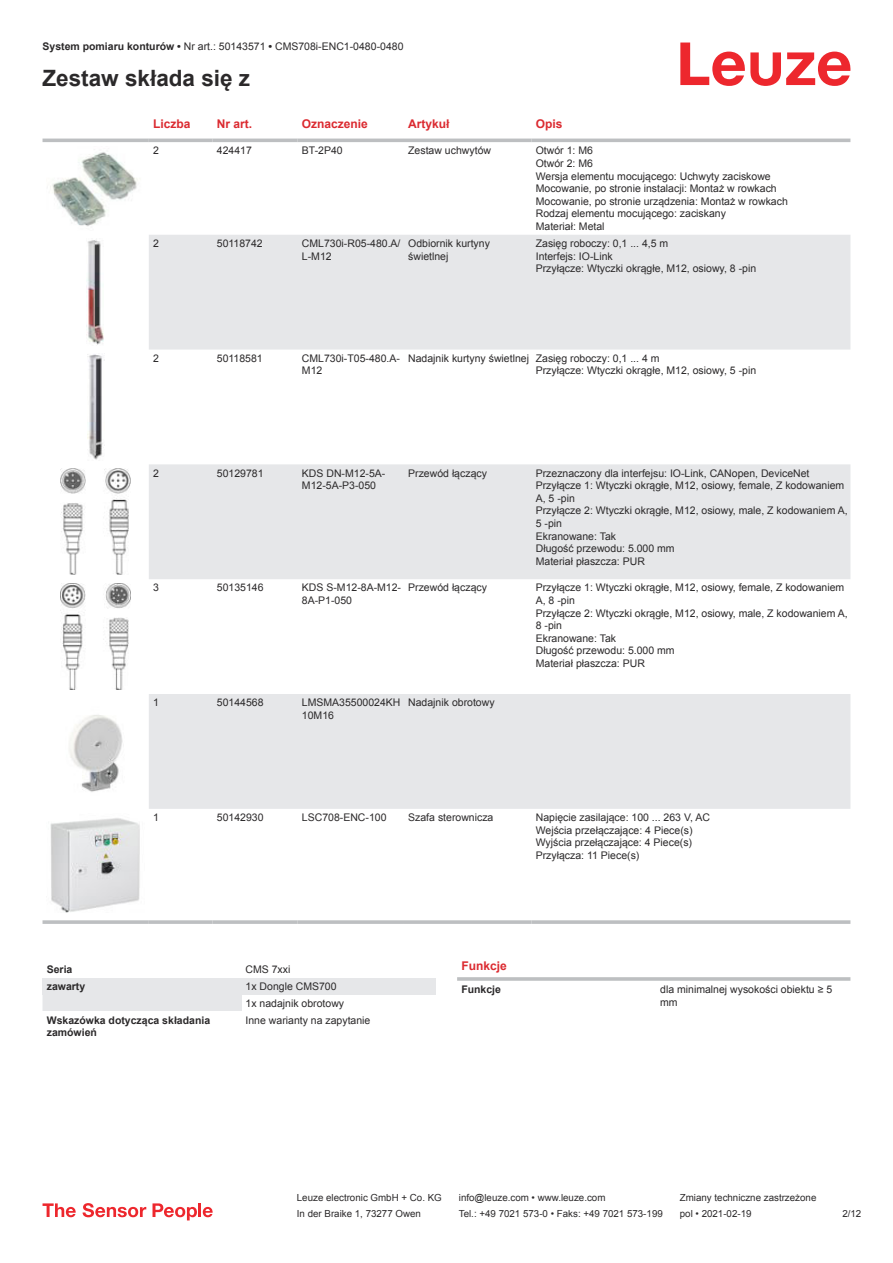
<style>
.page{position:relative;width:893px;height:1263px;background:#fff}
.page>*{position:absolute;margin:0;border:0;box-sizing:border-box;transform-origin:0 0}
.t1{font:700 22.5px "Arial";color:#2b292a}
.t2{font:700 12px "Arial";color:#db2a30}
.t3{font:10.5px/12.6px "Arial";color:#2b292a}
.t4{font:700 10.5px/12.6px "Arial";color:#2b292a}
.t5{font:9.75px "Arial";color:#2b292a}
.s1{font-weight:700}
</style>
<div class="page">
<svg style="left:680px;top:43px;width:170px;height:43px"></svg>
<svg style="left:149px;top:235px;width:701px;height:574px;fill:#e6e7e9"></svg>
<hr style="left:43px;top:139px;width:106px;height:3px;background:#bdbfc1">
<hr style="left:149px;top:139px;width:64px;height:3px;background:#bdbfc1">
<hr style="left:213px;top:139px;width:85px;height:3px;background:#bdbfc1">
<hr style="left:298px;top:139px;width:106px;height:3px;background:#bdbfc1">
<hr style="left:404px;top:139px;width:128px;height:3px;background:#bdbfc1">
<hr style="left:532px;top:139px;width:318px;height:3px;background:#bdbfc1">
<svg style="left:43px;top:920px;width:106px;height:4px"></svg>
<svg style="left:149px;top:920px;width:64px;height:4px"></svg>
<svg style="left:213px;top:920px;width:85px;height:4px"></svg>
<svg style="left:298px;top:920px;width:106px;height:4px"></svg>
<svg style="left:404px;top:920px;width:128px;height:4px"></svg>
<svg style="left:532px;top:920px;width:318px;height:4px"></svg>
<img style="left:50px;top:152px;width:88px;height:74px">
<img style="left:86px;top:240px;width:18px;height:105px">
<img style="left:87px;top:354px;width:16px;height:106px">
<img style="left:61px;top:469px;width:70px;height:106px">
<img style="left:61px;top:583px;width:70px;height:107px">
<img style="left:69px;top:715px;width:54px;height:77px">
<img style="left:50px;top:818px;width:90px;height:95px">
<div style="left:43px;top:995px;width:199px;height:16px;background:#e6e7e9"></div>
<div style="left:43px;top:978px;width:199px;height:17px;background:#e6e7e9"></div>
<div style="left:242px;top:978px;width:194px;height:17px;background:#e6e7e9"></div>
<hr style="left:457px;top:977px;width:393px;height:4px;background:#c7c9ca">
<svg style="left:43px;top:1203px;width:33px;height:14px"></svg>
<svg style="left:83px;top:1203px;width:63px;height:14px"></svg>
<svg style="left:153px;top:1203px;width:44px;height:17px"></svg>
<hr style="left:198px;top:1203px;width:3px;height:14px;background:#ed272d">
<svg style="left:203px;top:1207px;width:10px;height:10px"></svg>
<p class="t3" style="left:43px;top:41px;width:362px"><span class="s1">System pomiaru konturów •</span> Nr art.: 50143571 <span class="s1">•</span> CMS708i-ENC1-0480-0480</p>
<h1 class="t1" style="left:43px;top:63px;width:209px">Zestaw składa się z</h1>
<p class="t2" style="left:153px;top:119px;width:39px">Liczba</p>
<p class="t2" style="left:217px;top:119px;width:37px">Nr art.</p>
<p class="t2" style="left:302px;top:119px;width:68px">Oznaczenie</p>
<p class="t2" style="left:408px;top:115px;width:43px">Artykuł</p>
<p class="t2" style="left:536px;top:119px;width:28px">Opis</p>
<p class="t3" style="left:153px;top:144px;width:7px">2</p>
<p class="t3" style="left:217px;top:144px;width:37px">424417</p>
<p class="t3" style="left:302px;top:144px;width:42px">BT-2P40</p>
<p class="t3" style="left:408px;top:144px;width:84px">Zestaw uchwytów</p>
<p class="t3" style="left:536px;top:144px;width:254px">Otwór 1: M6<br>Otwór 2: M6<br>Wersja elementu mocującego: Uchwyty zaciskowe<br>Mocowanie, po stronie instalacji: Montaż w rowkach<br>Mocowanie, po stronie urządzenia: Montaż w rowkach<br>Rodzaj elementu mocującego: zaciskany<br>Materiał: Metal</p>
<p class="t3" style="left:153px;top:237px;width:7px">2</p>
<p class="t3" style="left:217px;top:237px;width:47px">50118742</p>
<p class="t3" style="left:302px;top:238px;width:100px">CML730i-R05-480.A/<br>L-M12</p>
<p class="t3" style="left:408px;top:237px;width:83px">Odbiornik kurtyny świetlnej</p>
<p class="t3" style="left:536px;top:237px;width:222px">Zasięg roboczy: 0,1 ... 4,5 m<br>Interfejs: IO-Link<br>Przyłącze: Wtyczki okrągłe, M12, osiowy, 8 -pin</p>
<p class="t3" style="left:153px;top:352px;width:7px">2</p>
<p class="t3" style="left:217px;top:353px;width:47px">50118581</p>
<p class="t3" style="left:302px;top:353px;width:100px">CML730i-T05-480.A-<br>M12</p>
<p class="t3" style="left:536px;top:352px;width:222px;text-indent:-128px">Nadajnik kurtyny świetlnej Zasięg roboczy: 0,1 ... 4 m<br>Przyłącze: Wtyczki okrągłe, M12, osiowy, 5 -pin</p>
<p class="t3" style="left:153px;top:466px;width:7px">2</p>
<p class="t3" style="left:217px;top:466px;width:48px">50129781</p>
<p class="t3" style="left:302px;top:466px;width:85px">KDS DN-M12-5A-<br>M12-5A-P3-050</p>
<p class="t3" style="left:408px;top:466px;width:80px">Przewód łączący</p>
<p class="t3" style="left:536px;top:466px;width:313px">Przeznaczony dla interfejsu: IO-Link, CANopen, DeviceNet Przyłącze 1: Wtyczki okrągłe, M12, osiowy, female, Z kodowaniem A, 5 -pin<br>Przyłącze 2: Wtyczki okrągłe, M12, osiowy, male, Z kodowaniem A, 5 -pin<br>Ekranowane: Tak<br>Długość przewodu: 5.000 mm<br>Materiał płaszcza: PUR</p>
<p class="t3" style="left:153px;top:582px;width:7px">3</p>
<p class="t3" style="left:217px;top:581px;width:48px">50135146</p>
<p class="t3" style="left:302px;top:581px;width:101px">KDS S-M12-8A-M12-<br>8A-P1-050</p>
<p class="t3" style="left:408px;top:581px;width:80px">Przewód łączący</p>
<p class="t3" style="left:536px;top:581px;width:313px">Przyłącze 1: Wtyczki okrągłe, M12, osiowy, female, Z kodowaniem<br>A, 8 -pin<br>Przyłącze 2: Wtyczki okrągłe, M12, osiowy, male, Z kodowaniem A,<br>8 -pin<br>Ekranowane: Tak<br>Długość przewodu: 5.000 mm<br>Materiał płaszcza: PUR</p>
<p class="t3" style="left:153px;top:697px;width:7px">1</p>
<p class="t3" style="left:217px;top:696px;width:48px">50144568</p>
<p class="t3" style="left:302px;top:696px;width:100px">LMSMA35500024KH<br>10M16</p>
<p class="t3" style="left:408px;top:696px;width:88px">Nadajnik obrotowy</p>
<p class="t3" style="left:153px;top:812px;width:7px">1</p>
<p class="t3" style="left:217px;top:811px;width:48px">50142930</p>
<p class="t3" style="left:302px;top:812px;width:86px">LSC708-ENC-100</p>
<p class="t3" style="left:408px;top:811px;width:87px">Szafa sterownicza</p>
<p class="t3" style="left:536px;top:811px;width:176px">Napięcie zasilające: 100 ... 263 V, AC Wejścia przełączające: 4 Piece(s)<br>Wyjścia przełączające: 4 Piece(s)<br>Przyłącza: 11 Piece(s)</p>
<p class="t4" style="left:47px;top:964px;width:27px">Seria</p>
<p class="t3" style="left:246px;top:964px;width:46px">CMS 7xxi</p>
<p class="t4" style="left:47px;top:981px;width:40px">zawarty</p>
<p class="t3" style="left:246px;top:978px;width:100px;line-height:17px">1x Dongle CMS700<br>1x nadajnik obrotowy</p>
<p class="t4" style="left:47px;top:1014px;width:165px">Wskazówka dotycząca składania zamówień</p>
<p class="t3" style="left:246px;top:1014px;width:126px">Inne warianty na zapytanie</p>
<p class="t2" style="left:461px;top:961px;width:47px">Funkcje</p>
<p class="t4" style="left:461px;top:984px;width:41px">Funkcje</p>
<p class="t3" style="left:660px;top:983px;width:174px">dla minimalnej wysokości obiektu ≥ 5 mm</p>
<p class="t5" style="left:297px;top:1191px;width:146px">Leuze electronic GmbH + Co. KG</p>
<p class="t5" style="left:459px;top:1191px;width:148px">info@leuze.com • www.leuze.com</p>
<p class="t5" style="left:680px;top:1191px;width:138px">Zmiany techniczne zastrzeżone</p>
<p class="t5" style="left:297px;top:1207px;width:126px">In der Braike 1, 73277 Owen</p>
<p class="t5" style="left:459px;top:1207px;width:205px">Tel.: +49 7021 573-0 • Faks: +49 7021 573-199</p>
<p class="t5" style="left:680px;top:1207px;width:73px">pol • 2021-02-19</p>
<p class="t5" style="left:842px;top:1207px;width:20px">2 /12</p>
</div>
